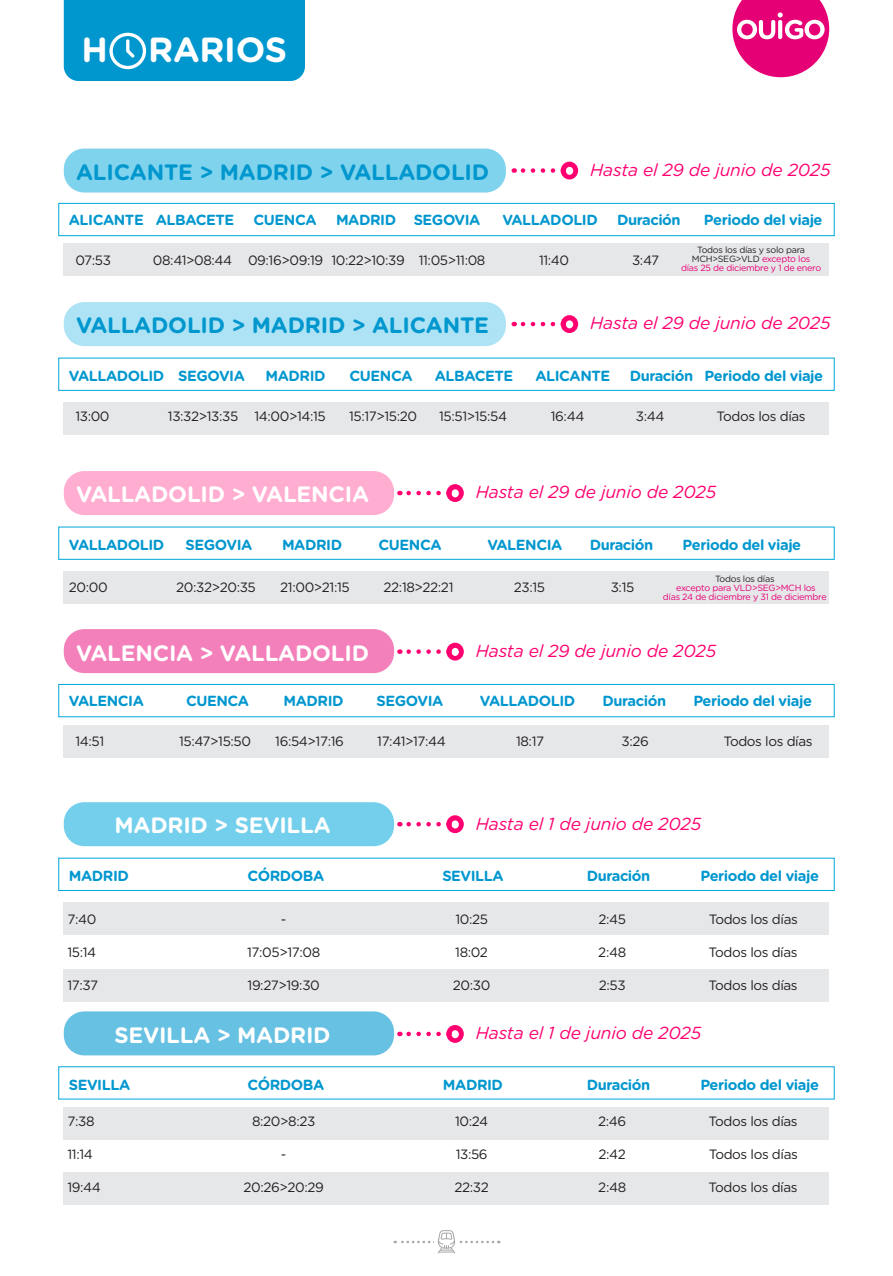
<style>
.page{position:relative;width:893px;height:1276px;background:#fff}
.page>*{position:absolute;margin:0;border:0;box-sizing:border-box;transform-origin:0 0}
.t1{font:700 34.8px "Gotham Rounded";letter-spacing:-.01em;color:#fff}
.t2{font:700 22.2px "Gotham Rounded";letter-spacing:-.01em;color:#fff}
.t3{font:700 22.2px "Gotham Rounded";letter-spacing:-.01em;color:#0097ce}
.t4{font:italic 17.4px "Gotham Rounded";letter-spacing:-.01em;color:#ff0070}
.t5{font:700 14.7px "Gotham Rounded";letter-spacing:-.03em;color:#0097ce}
.t6{font:13.5px "Gotham Rounded";letter-spacing:-.03em;color:#231f20}
.t7{font:9px/9px "Gotham Rounded";letter-spacing:-.03em;color:#e60075;text-align:center}
.s1{color:#231f20}
</style>
<div class="page">
<div style="left:64px;top:969px;width:765px;height:33px;background:#e6e7e9"></div>
<div style="left:64px;top:1172px;width:765px;height:32px;background:#e6e7e9"></div>
<div style="left:64px;top:0;width:241px;height:81px;background:#0097ce"></div>
<svg style="left:732px;top:0;width:97px;height:77px"></svg>
<svg style="left:395px;top:1230px;width:104px;height:24px"></svg>
<div style="left:58px;top:526px;width:777px;height:34px;border:1px solid #00a7db"></div>
<div style="left:64px;top:571px;width:765px;height:32px;background:#e6e7e9"></div>
<svg style="left:446px;top:484px;width:18px;height:18px"></svg>
<svg style="left:64px;top:471px;width:375px;height:44px;background:#ffb7d6"></svg>
<div style="left:64px;top:725px;width:765px;height:32px;background:#e6e7e9"></div>
<div style="left:58px;top:684px;width:777px;height:33px;border:1px solid #00a7db"></div>
<svg style="left:446px;top:643px;width:18px;height:17px"></svg>
<svg style="left:64px;top:629px;width:375px;height:44px;background:#f490c3"></svg>
<div style="left:58px;top:358px;width:777px;height:33px;border:1px solid #00a7db"></div>
<div style="left:64px;top:402px;width:765px;height:32px;background:#e6e7e9"></div>
<svg style="left:561px;top:315px;width:17px;height:18px"></svg>
<svg style="left:514px;top:322px;width:39px;height:4px"></svg>
<div style="left:64px;top:302px;width:442px;height:44px;background:#ade3f4"></div>
<div style="left:64px;top:244px;width:765px;height:32px;background:#e6e7e9"></div>
<div style="left:58px;top:203px;width:777px;height:33px;border:1px solid #00a7db"></div>
<svg style="left:561px;top:162px;width:17px;height:17px"></svg>
<svg style="left:514px;top:168px;width:39px;height:5px"></svg>
<div style="left:64px;top:149px;width:442px;height:43px;background:#80d3ed"></div>
<div style="left:58px;top:858px;width:777px;height:33px;border:1px solid #00a7db"></div>
<div style="left:64px;top:902px;width:765px;height:32px;background:#e6e7e9"></div>
<svg style="left:446px;top:815px;width:18px;height:18px"></svg>
<svg style="left:64px;top:802px;width:375px;height:44px;background:#87d4ed"></svg>
<div style="left:64px;top:1107px;width:765px;height:32px;background:#e6e7e9"></div>
<svg style="left:446px;top:1025px;width:18px;height:18px"></svg>
<svg style="left:64px;top:1011px;width:375px;height:44px;background:#7cc8e5"></svg>
<p class="t1" style="left:82px;top:24px;width:207px">H RARIOS</p>
<p class="t3" style="left:76px;top:155px;width:415px">ALICANTE &gt; MADRID &gt; VALLADOLID</p>
<p class="t4" style="left:590px;top:158px;width:242px">Hasta el 29 de junio de 2025</p>
<p class="t5" style="left:69px;top:209px;width:167px">ALICANTE ALBACETE</p>
<p class="t5" style="left:254px;top:209px;width:65px">CUENCA</p>
<p class="t5" style="left:336px;top:209px;width:146px">MADRID SEGOVIA</p>
<p class="t5" style="left:502px;top:209px;width:97px">VALLADOLID</p>
<p class="t5" style="left:617px;top:209px;width:65px">Duración</p>
<p class="t5" style="left:704px;top:209px;width:120px">Periodo del viaje</p>
<p class="t6" style="left:75px;top:251px;width:37px">07:53</p>
<p class="t6" style="left:153px;top:251px;width:334px">08:41&gt;08:44 09:16&gt;09:19 10:22&gt;10:39 11:05&gt;11:08</p>
<p class="t6" style="left:539px;top:251px;width:32px">11:40</p>
<p class="t6" style="left:632px;top:251px;width:29px">3:47</p>
<p class="t7" style="left:681px;top:244px;width:142px"><span class="s1">Todos los días y solo para<br>MCH&gt;SEG&gt;VLD</span> excepto los<br>días 25 de diciembre y 1 de enero</p>
<p class="t3" style="left:76px;top:309px;width:415px">VALLADOLID &gt; MADRID &gt; ALICANTE</p>
<p class="t4" style="left:590px;top:311px;width:242px">Hasta el 29 de junio de 2025</p>
<p class="t5" style="left:69px;top:365px;width:178px">VALLADOLID SEGOVIA</p>
<p class="t5" style="left:266px;top:365px;width:62px">MADRID</p>
<p class="t5" style="left:350px;top:365px;width:65px">CUENCA</p>
<p class="t5" style="left:435px;top:365px;width:80px">ALBACETE</p>
<p class="t5" style="left:535px;top:365px;width:76px">ALICANTE</p>
<p class="t5" style="left:630px;top:365px;width:195px">Duración Periodo del viaje</p>
<p class="t6" style="left:75px;top:407px;width:36px">13:00</p>
<p class="t6" style="left:168px;top:407px;width:159px">13:32&gt;13:35 14:00&gt;14:15</p>
<p class="t6" style="left:349px;top:407px;width:70px">15:17&gt;15:20</p>
<p class="t6" style="left:439px;top:407px;width:69px">15:51&gt;15:54</p>
<p class="t6" style="left:551px;top:407px;width:35px">16:44</p>
<p class="t6" style="left:636px;top:407px;width:30px">3:44</p>
<p class="t6" style="left:717px;top:407px;width:91px">Todos los días</p>
<p class="t2" style="left:76px;top:478px;width:295px">VALLADOLID &gt; VALENCIA</p>
<p class="t4" style="left:476px;top:480px;width:242px">Hasta el 29 de junio de 2025</p>
<p class="t5" style="left:69px;top:533px;width:97px">VALLADOLID</p>
<p class="t5" style="left:186px;top:533px;width:68px">SEGOVIA</p>
<p class="t5" style="left:282px;top:533px;width:62px">MADRID</p>
<p class="t5" style="left:378px;top:533px;width:65px">CUENCA</p>
<p class="t5" style="left:487px;top:533px;width:77px">VALENCIA</p>
<p class="t5" style="left:590px;top:533px;width:65px">Duración</p>
<p class="t5" style="left:683px;top:533px;width:120px">Periodo del viaje</p>
<p class="t6" style="left:69px;top:577px;width:40px">20:00</p>
<p class="t6" style="left:176px;top:577px;width:81px">20:32&gt;20:35</p>
<p class="t6" style="left:280px;top:577px;width:71px">21:00&gt;21:15</p>
<p class="t6" style="left:384px;top:577px;width:71px">22:18&gt;22:21</p>
<p class="t6" style="left:514px;top:577px;width:33px">23:15</p>
<p class="t6" style="left:611px;top:577px;width:25px">3:15</p>
<p class="t7" style="left:663px;top:574px;width:165px"><span class="s1">Todos los días<br></span>excepto para VLD&gt;SEG&gt;MCH los<br>días 24 de diciembre y 31 de diciembre</p>
<p class="t2" style="left:76px;top:636px;width:295px">VALENCIA &gt; VALLADOLID</p>
<p class="t4" style="left:476px;top:639px;width:242px">Hasta el 29 de junio de 2025</p>
<p class="t5" style="left:69px;top:690px;width:77px">VALENCIA</p>
<p class="t5" style="left:186px;top:690px;width:65px">CUENCA</p>
<p class="t5" style="left:283px;top:690px;width:62px">MADRID</p>
<p class="t5" style="left:377px;top:690px;width:68px">SEGOVIA</p>
<p class="t5" style="left:480px;top:690px;width:97px">VALLADOLID</p>
<p class="t5" style="left:603px;top:690px;width:65px">Duración</p>
<p class="t5" style="left:693px;top:690px;width:120px">Periodo del viaje</p>
<p class="t6" style="left:75px;top:732px;width:30px">14:51</p>
<p class="t6" style="left:179px;top:732px;width:73px">15:47&gt;15:50</p>
<p class="t6" style="left:275px;top:732px;width:70px">16:54&gt;17:16</p>
<p class="t6" style="left:377px;top:732px;width:70px">17:41&gt;17:44</p>
<p class="t6" style="left:516px;top:732px;width:30px">18:17</p>
<p class="t6" style="left:621px;top:732px;width:29px">3:26</p>
<p class="t6" style="left:723px;top:732px;width:91px">Todos los días</p>
<p class="t2" style="left:114px;top:809px;width:218px">MADRID &gt; SEVILLA</p>
<p class="t4" style="left:476px;top:811px;width:227px">Hasta el 1 de junio de 2025</p>
<p class="t5" style="left:69px;top:864px;width:62px">MADRID</p>
<p class="t5" style="left:248px;top:864px;width:78px">CÓRDOBA</p>
<p class="t5" style="left:442px;top:864px;width:63px">SEVILLA</p>
<p class="t5" style="left:587px;top:864px;width:65px">Duración</p>
<p class="t5" style="left:700px;top:864px;width:120px">Periodo del viaje</p>
<p class="t6" style="left:68px;top:910px;width:30px">7:40</p>
<p class="t6" style="left:281px;top:910px;width:7px">-</p>
<p class="t6" style="left:455px;top:910px;width:34px">10:25</p>
<p class="t6" style="left:598px;top:910px;width:29px">2:45</p>
<p class="t6" style="left:709px;top:910px;width:91px">Todos los días</p>
<p class="t6" style="left:68px;top:943px;width:30px">15:14</p>
<p class="t6" style="left:247px;top:943px;width:75px">17:05&gt;17:08</p>
<p class="t6" style="left:455px;top:943px;width:34px">18:02</p>
<p class="t6" style="left:598px;top:943px;width:29px">2:48</p>
<p class="t6" style="left:708px;top:943px;width:91px">Todos los días</p>
<p class="t6" style="left:68px;top:976px;width:32px">17:37</p>
<p class="t6" style="left:248px;top:976px;width:74px">19:27&gt;19:30</p>
<p class="t6" style="left:453px;top:976px;width:39px">20:30</p>
<p class="t6" style="left:599px;top:976px;width:28px">2:53</p>
<p class="t6" style="left:708px;top:976px;width:91px">Todos los días</p>
<p class="t2" style="left:114px;top:1019px;width:218px">SEVILLA &gt; MADRID</p>
<p class="t4" style="left:476px;top:1021px;width:227px">Hasta el 1 de junio de 2025</p>
<p class="t5" style="left:69px;top:1074px;width:63px">SEVILLA</p>
<p class="t5" style="left:248px;top:1074px;width:78px">CÓRDOBA</p>
<p class="t5" style="left:443px;top:1074px;width:62px">MADRID</p>
<p class="t5" style="left:587px;top:1074px;width:65px">Duración</p>
<p class="t5" style="left:700px;top:1074px;width:120px">Periodo del viaje</p>
<p class="t6" style="left:68px;top:1112px;width:29px">7:38</p>
<p class="t6" style="left:252px;top:1112px;width:65px">8:20&gt;8:23</p>
<p class="t6" style="left:455px;top:1112px;width:35px">10:24</p>
<p class="t6" style="left:598px;top:1112px;width:30px">2:46</p>
<p class="t6" style="left:708px;top:1112px;width:91px">Todos los días</p>
<p class="t6" style="left:68px;top:1145px;width:27px">11:14</p>
<p class="t6" style="left:281px;top:1145px;width:7px">-</p>
<p class="t6" style="left:456px;top:1145px;width:33px">13:56</p>
<p class="t6" style="left:598px;top:1145px;width:29px">2:42</p>
<p class="t6" style="left:709px;top:1145px;width:91px">Todos los días</p>
<p class="t6" style="left:68px;top:1178px;width:35px">19:44</p>
<p class="t6" style="left:244px;top:1178px;width:82px">20:26&gt;20:29</p>
<p class="t6" style="left:454px;top:1178px;width:36px">22:32</p>
<p class="t6" style="left:598px;top:1178px;width:29px">2:48</p>
<p class="t6" style="left:708px;top:1178px;width:91px">Todos los días</p>
</div>
